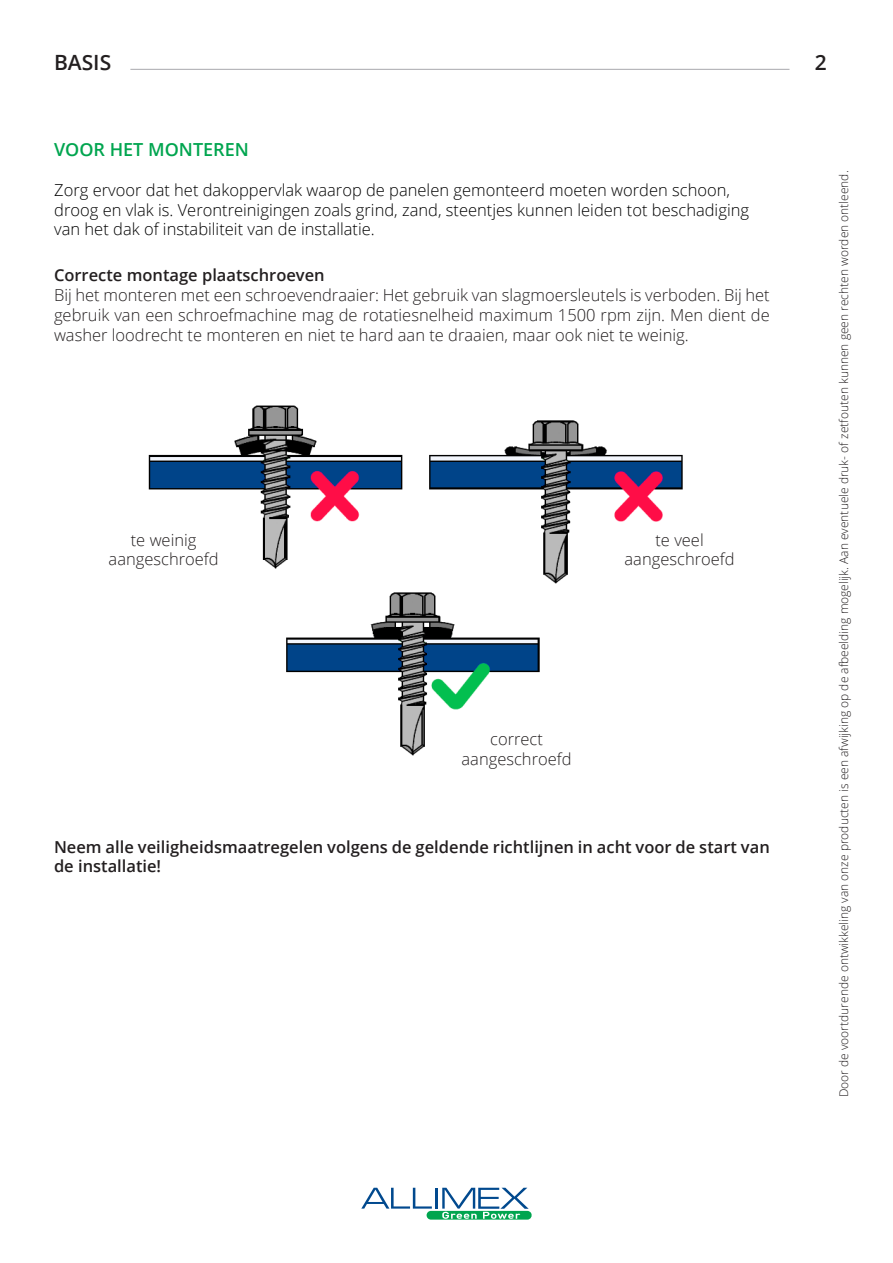
<style>
.page{position:relative;width:893px;height:1263px;background:#fff}
.page>*{position:absolute;margin:0;border:0;box-sizing:border-box;transform-origin:0 0}
.t1{font:600 21px "Open Sans";color:#231f20}
.t2{font:600 18px "Open Sans";color:#00a54f}
.t3{font:300 16.5px/19.8px "Open Sans";color:#231f20;text-align:justify}
.t4{font:300 16.5px "Open Sans";color:#000}
.t5{font:600 16.5px/19.8px "Open Sans";color:#231f20}
.t6{font:300 12px "Open Sans";color:#231f20}
</style>
<div class="page">
<svg style="left:361px;top:1188px;width:171px;height:31px"></svg>
<img style="left:148px;top:405px;width:535px;height:351px">
<hr style="left:130px;top:69px;width:659px;height:1px;background:#a8a9ad">
<p class="t1" style="left:54px;top:48px;width:59px">BASIS</p>
<p class="t2" style="left:54px;top:137px;width:196px">VOOR HET MONTEREN</p>
<p class="t4" style="left:54px;top:179px;width:677px">Zorg ervoor dat het dakoppervlak waarop de panelen gemonteerd moeten worden schoon,</p>
<p class="t4" style="left:54px;top:198px;width:696px">droog en vlak is. Verontreinigingen zoals grind, zand, steentjes kunnen leiden tot beschadiging</p>
<p class="t4" style="left:54px;top:218px;width:322px">van het dak of instabiliteit van de installatie.</p>
<p class="t5" style="left:54px;top:265px;width:272px">Correcte montage plaatschroeven</p>
<p class="t3" style="left:54px;top:285px;width:717px">Bij het monteren met een schroevendraaier: Het gebruik van slagmoersleutels is verboden. Bij het gebruik van een schroefmachine mag de rotatiesnelheid maximum 1500 rpm zijn. Men dient de washer loodrecht te monteren en niet te hard aan te draaien, maar ook niet te weinig.</p>
<p class="t3" style="left:131px;top:529px;width:67px">te weinig</p>
<p class="t3" style="left:109px;top:549px;width:112px">aangeschroefd</p>
<p class="t3" style="left:655px;top:529px;width:50px">te veel</p>
<p class="t3" style="left:625px;top:549px;width:112px">aangeschroefd</p>
<p class="t3" style="left:490px;top:728px;width:54px">correct</p>
<p class="t3" style="left:462px;top:748px;width:112px">aangeschroefd</p>
<p class="t5" style="left:54px;top:836px;width:717px">Neem alle veiligheidsmaatregelen volgens de geldende richtlijnen in acht voor de start van de installatie!</p>
<p class="t1" style="left:815px;top:48px;width:13px">2</p>
<p class="t6" style="left:836px;top:1097px;width:928px;rotate:-90deg">Door de voortdurende ontwikkeling van onze producten is een afwijking op de afbeelding mogelijk. Aan eventuele druk- of zetfouten kunnen geen rechten worden ontleend.</p>
</div>
